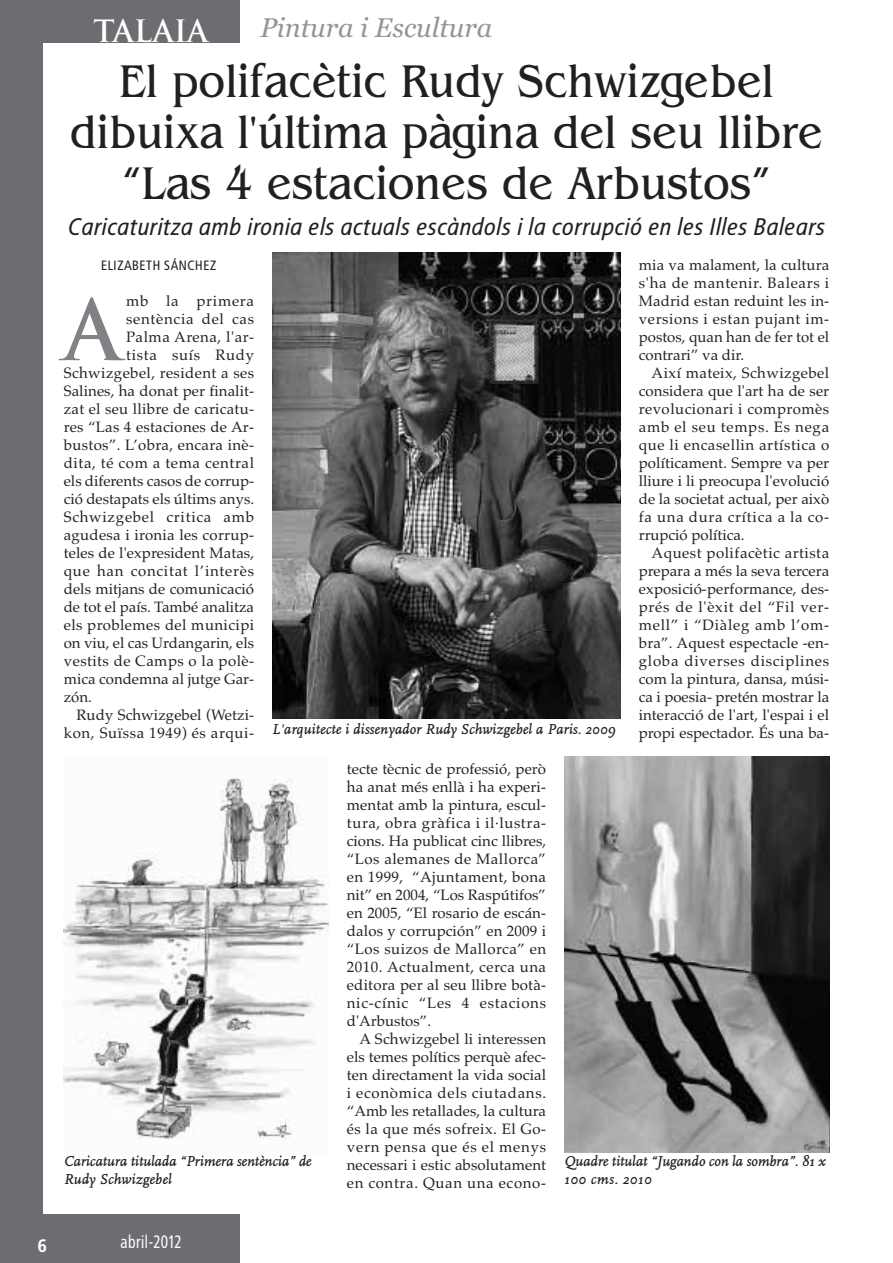
<style>
.page{position:relative;width:893px;height:1263px;background:#fff}
.page>*{position:absolute;margin:0;border:0;box-sizing:border-box;transform-origin:0 0}
.t1{font:700 81.3px "Trajan";color:#808285}
.t2{font:48px/51px "Benguiat";color:#231f20;text-align:center;scale:.9 1}
.t3{font:700 30px "Trajan";color:#fff}
.t4{font:italic 27px "Georgia";color:#939598}
.t5{font:italic 24px "Transit";letter-spacing:-.01em;color:#231f20}
.t6{font:18px "Transit";color:#fff;scale:.85 1}
.t7{font:700 18px "Transit";color:#fff}
.t8{font:15px/18px "Palatino";letter-spacing:.005em;color:#231f20;text-align:justify}
.t9{font:italic 600 15px/18px "FF Scala";color:#231f20}
.t10{font:15px "Palatino";letter-spacing:.05em;color:#231f20}
.t11{font:15px "Palatino";letter-spacing:.03em;color:#231f20}
.t12{font:15px "Palatino";letter-spacing:.025em;color:#231f20}
.t13{font:15px "Palatino";letter-spacing:.045em;color:#231f20}
.t14{font:15px "Palatino";letter-spacing:.04em;color:#231f20}
.t15{font:15px "Palatino";letter-spacing:.035em;color:#231f20}
.t16{font:13.5px "Transit";color:#231f20}
</style>
<div class="page">
<div style="left:0;top:0;width:239px;height:43px;background:#6c6d70"></div>
<div style="left:0;top:1214px;width:239px;height:49px;background:#6c6d70"></div>
<div style="left:0;top:0;width:43px;height:1237px;background:#6c6d70"></div>
<img style="left:273px;top:252px;width:348px;height:466px">
<img style="left:64px;top:778px;width:265px;height:362px">
<img style="left:564px;top:756px;width:265px;height:396px">
<h3 class="t3" style="left:93px;top:14px;width:116px">TALAIA</h3>
<h3 class="t4" style="left:260px;top:16px;width:233px">Pintura i Escultura</h3>
<h2 class="t2" style="left:70px;top:60px;width:838px">El polifacètic Rudy Schwizgebel dibuixa l'última pàgina del seu llibre “Las 4 estaciones de Arbustos”</h2>
<h3 class="t5" style="left:68px;top:215px;width:759px">Caricaturitza amb ironia els actuals escàndols i la corrupció en les Illes Balears</h3>
<p class="t16" style="left:101px;top:259px;width:117px">ELIZABETH SÁNCHEZ</p>
<h1 class="t1" style="left:64px;top:284px;width:58px">A</h1>
<p class="t10" style="left:126px;top:295px;width:130px">mb la primera</p>
<p class="t8" style="left:639px;top:258px;width:192px">mia va malament, la cultura s'ha de mantenir. Balears i Madrid estan reduint les in&shy;versions i estan pujant im&shy;postos, quan han de fer tot el contrari” va dir.</p>
<p class="t8" style="left:639px;top:366px;width:192px;text-indent:13px">Així mateix, Schwizgebel considera que l'art ha de ser revolucionari i compromès amb el seu temps. Es nega que li encasellin artística o políticament. Sempre va per lliure i li preocupa l'evolució de la societat actual, per això fa una dura crítica a la co&shy;rrupció política.</p>
<p class="t8" style="left:639px;top:546px;width:192px;text-indent:13px">Aquest polifacètic artista prepara a més la seva tercera exposició-performance, des&shy;prés de l'èxit del “Fil ver&shy;mell” i “Diàleg amb l’om&shy;bra”. Aquest espectacle -en&shy;globa diverses disciplines com la pintura, dansa, músi&shy;ca i poesia- pretén mostrar la interacció de l'art, l'espai i el</p>
<p class="t10" style="left:126px;top:313px;width:130px">sentència del cas</p>
<p class="t15" style="left:126px;top:331px;width:130px">Palma Arena, l'ar-</p>
<p class="t10" style="left:126px;top:349px;width:130px">tista suís Rudy</p>
<p class="t11" style="left:64px;top:367px;width:192px">Schwizgebel, resident a ses</p>
<p class="t8" style="left:64px;top:384px;width:192px">Salines, ha donat per finalit-</p>
<p class="t8" style="left:64px;top:402px;width:192px">zat el seu llibre de caricatu-</p>
<p class="t8" style="left:64px;top:420px;width:192px">res “Las 4 estaciones de Ar-</p>
<p class="t12" style="left:64px;top:439px;width:192px">bustos”. L’obra, encara inè-</p>
<p class="t14" style="left:64px;top:457px;width:192px">dita, té com a tema central</p>
<p class="t8" style="left:64px;top:474px;width:192px">els diferents casos de corrup-</p>
<p class="t8" style="left:64px;top:492px;width:192px">ció destapats els últims anys.</p>
<p class="t10" style="left:64px;top:511px;width:192px">Schwizgebel critica amb</p>
<p class="t8" style="left:64px;top:528px;width:192px">agudesa i ironia les corrup-</p>
<p class="t8" style="left:64px;top:546px;width:192px">teles de l'expresident Matas,</p>
<p class="t10" style="left:64px;top:565px;width:192px">que han concitat l’interès</p>
<p class="t8" style="left:64px;top:582px;width:192px">dels mitjans de comunicació</p>
<p class="t8" style="left:64px;top:600px;width:192px">de tot el país. També analitza</p>
<p class="t11" style="left:64px;top:619px;width:192px">els problemes del municipi</p>
<p class="t8" style="left:64px;top:636px;width:192px">on viu, el cas Urdangarin, els</p>
<p class="t11" style="left:64px;top:655px;width:192px">vestits de Camps o la polè-</p>
<p class="t8" style="left:64px;top:672px;width:192px">mica condemna al jutge Gar-</p>
<p class="t8" style="left:64px;top:690px;width:30px">zón.</p>
<p class="t8" style="left:77px;top:708px;width:179px">Rudy Schwizgebel (Wetzi-</p>
<p class="t13" style="left:64px;top:727px;width:192px">kon, Suïssa 1949) és arqui-</p>
<p class="t9" style="left:272px;top:722px;width:345px">L'arquitecte i dissenyador Rudy Schwizgebel a Paris. 2009</p>
<p class="t8" style="left:639px;top:726px;width:192px">propi espectador. És una ba-</p>
<p class="t8" style="left:347px;top:762px;width:201px">tecte tècnic de professió, però ha anat més enllà i ha experi&shy;mentat amb la pintura, escul&shy;tura, obra gràfica i il·lustra&shy;cions. Ha publicat cinc llibres, “Los alemanes de Mallorca” en 1999, “Ajuntament, bona nit” en 2004, “Los Raspútifos” en 2005, “El rosario de escán&shy;dalos y corrupción” en 2009 i “Los suizos de Mallorca” en 2010. Actualment, cerca una editora per al seu llibre botà&shy;nic-cínic “Les 4 estacions d'Arbustos”.</p>
<p class="t8" style="left:347px;top:1032px;width:201px;text-indent:13px">A Schwizgebel li interessen els temes polítics perquè afec&shy;ten directament la vida social i econòmica dels ciutadans. “Amb les retallades, la cultura és la que més sofreix. El Go&shy;vern pensa que és el menys necessari i estic absolutament en contra. Quan una econo-</p>
<p class="t9" style="left:64px;top:1154px;width:249px">Caricatura titulada “Primera sentència” de<br>Rudy Schwizgebel</p>
<p class="t9" style="left:564px;top:1154px;width:263px">Quadre titulat “Jugando con la sombra”. 81 x<br>100 cms. 2010</p>
<p class="t7" style="left:38px;top:1237px;width:11px">6</p>
<p class="t6" style="left:120px;top:1232px;width:75px">abril-2012</p>
</div>
